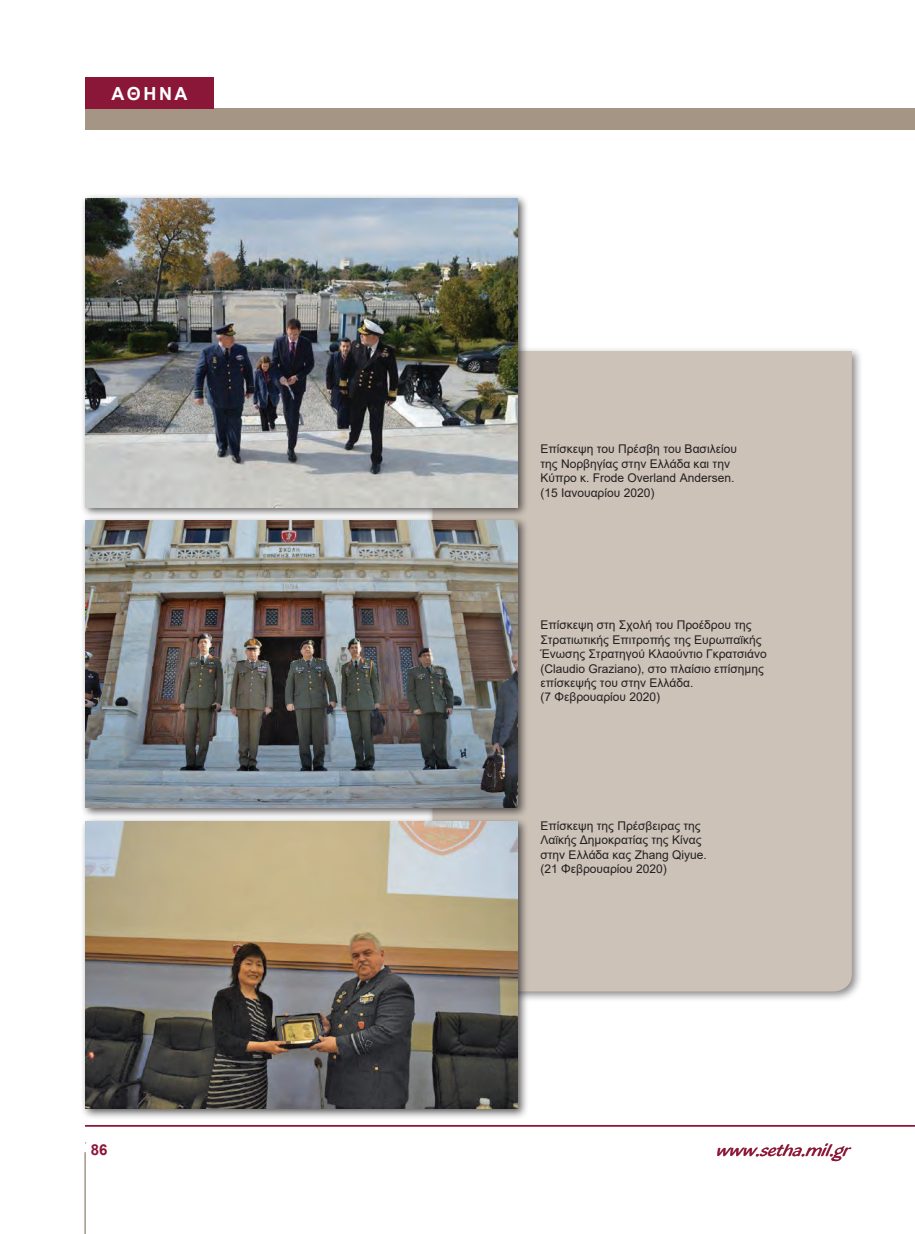
<style>
.page{position:relative;width:915px;height:1234px;background:#fff}
.page>*{position:absolute;margin:0;border:0;box-sizing:border-box;transform-origin:0 0}
.t1{font:700 18px "Arial";letter-spacing:.14em;color:#fff}
.t2{font:15px "AG Blacklight P";color:#8b1738}
.t3{font:700 15px "Arial";color:#8b1738}
.t4{font:12px/14.4px "Arial";color:#231f20}
</style>
<div class="page">
<div style="left:85px;top:108px;width:829px;height:22px;background:#a49585"></div>
<div style="left:85px;top:77px;width:129px;height:32px;background:#8b1738"></div>
<hr style="left:84px;top:1151px;width:2px;height:82px;background:#a49585">
<hr style="left:85px;top:1124px;width:829px;height:2px;background:#8b1738">
<div style="left:427px;top:346px;width:435px;height:656px;background:#231f20;opacity:.53"></div>
<div style="left:528px;top:351px;width:323px;height:640px;background:#ccc2b8"></div>
<div style="left:80px;top:194px;width:448px;height:324px;background:#231f20;opacity:.75"></div>
<img style="left:85px;top:199px;width:432px;height:308px">
<div style="left:80px;top:515px;width:448px;height:303px;background:#231f20;opacity:.75"></div>
<img style="left:85px;top:520px;width:432px;height:287px">
<div style="left:80px;top:815px;width:448px;height:304px;background:#231f20;opacity:.75"></div>
<img style="left:85px;top:820px;width:432px;height:288px">
<h1 class="t1" style="left:111px;top:80px;width:78px">ΑΘΗΝΑ</h1>
<p class="t4" style="left:540px;top:442px;width:198px">Επίσκεψη του Πρέσβη του Βασιλείου της Νορβηγίας στην Ελλάδα και την<br>Κύπρο κ. Frode Overland Andersen. (15 Ιανουαρίου 2020)</p>
<p class="t4" style="left:540px;top:617px;width:228px">Επίσκεψη στη Σχολή του Προέδρου της Στρατιωτικής Επιτροπής της Ευρωπαϊκής Ένωσης Στρατηγού Κλαούντιο Γκρατσιάνο (Claudio Graziano), στο πλαίσιο επίσημης επίσκεψής του στην Ελλάδα.<br>(7 Φεβρουαρίου 2020)</p>
<p class="t4" style="left:540px;top:818px;width:168px">Επίσκεψη της Πρέσβειρας της<br>Λαϊκής Δημοκρατίας της Κίνας στην Ελλάδα κας Zhang Qiyue. (21 Φεβρουαρίου 2020)</p>
<p class="t3" style="left:91px;top:1138px;width:18px">86</p>
<p class="t2" style="left:716px;top:1141px;width:134px">www.setha.mil.gr</p>
</div>
